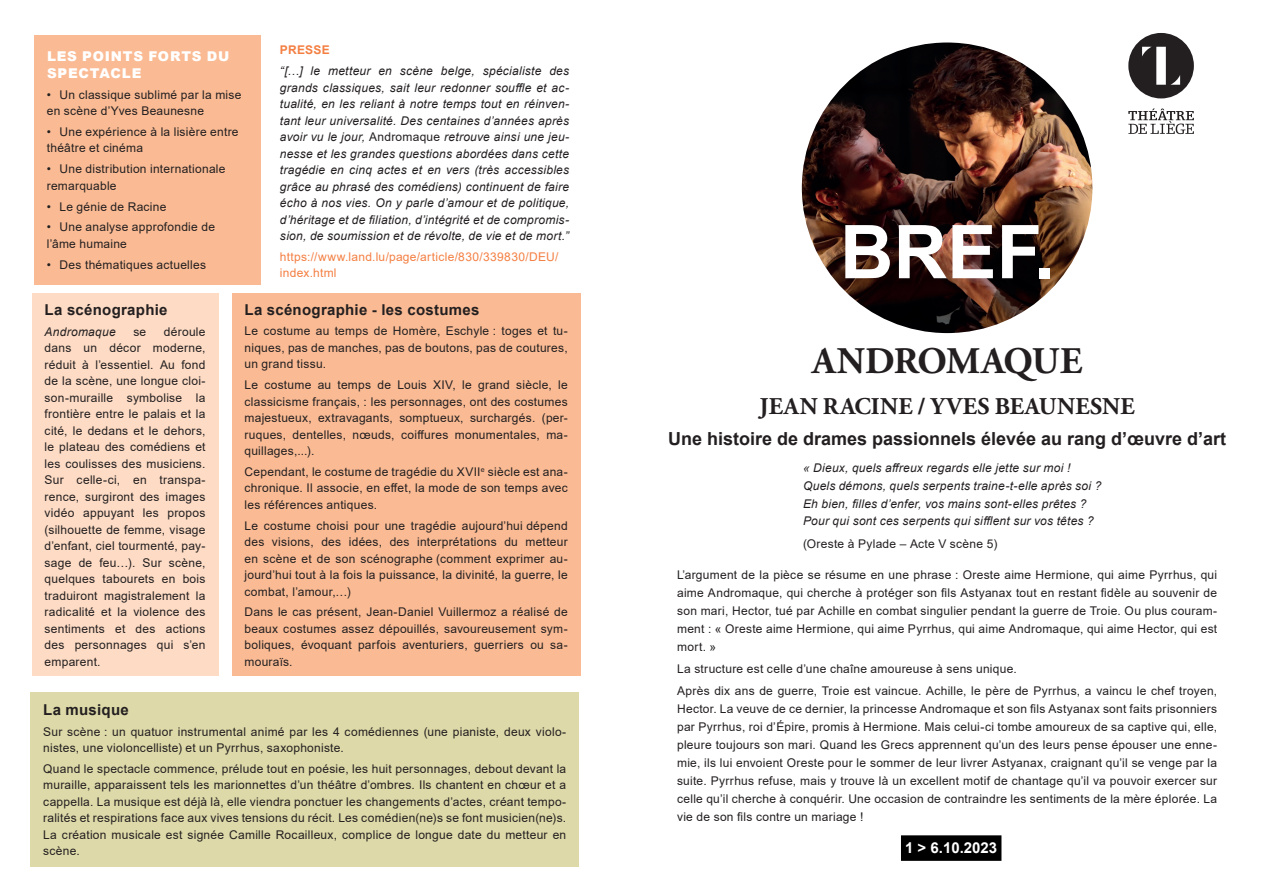
<style>
.page{position:relative;width:1263px;height:893px;background:#fff}
.page>*{position:absolute;margin:0;border:0;box-sizing:border-box;transform-origin:0 0}
.t1{font:700 74.25px "Arial";color:#fff}
.t2{font:700 37.5px "Adobe Garamond Pro";letter-spacing:-.025em;color:#231f20}
.t3{font:700 24px "Adobe Garamond Pro";letter-spacing:.015em;color:#231f20}
.t4{font:700 18px "Arial";color:#231f20}
.t5{font:700 15px "Arial";letter-spacing:.02em;color:#231f20}
.t6{font:700 15px "Arial";color:#fff}
.t7{font:900 13.5px/16.5px "Arial";letter-spacing:.055em;color:#fff}
.t8{font:12px/16.5px "Arial";letter-spacing:.02em;color:#231f20;text-align:justify}
.t9{font:italic 12px/16.5px "Arial";letter-spacing:.02em;color:#231f20}
.t10{font:12px/16.5px "Arial";letter-spacing:.02em;color:#f47f42}
.t11{font:700 12px "Arial";letter-spacing:.025em;color:#f47f42}
.s1{font-style:normal}
</style>
<div class="page">
<div style="left:901px;top:835px;width:100px;height:26px;background:#000001"></div>
<img style="left:802px;top:43px;width:290px;height:290px;border-radius:145px">
<svg style="left:1128px;top:109px;width:66px;height:25px"></svg>
<svg style="left:1128px;top:33px;width:66px;height:65px"></svg>
<div style="left:30px;top:692px;width:549px;height:175px;background:#ddd9a8"></div>
<div style="left:232px;top:293px;width:348px;height:383px;background:#fabb94"></div>
<div style="left:32px;top:293px;width:186px;height:383px;background:#fddbc4"></div>
<div style="left:34px;top:35px;width:226px;height:250px;background:#fabb94"></div>
<p class="t7" style="left:47px;top:48px;width:184px">LES POINTS FORTS DU<br>SPECTACLE</p>
<p class="t8" style="left:47px;top:86px;width:196px">• Un classique sublimé par la mise en scène d’Yves Beaunesne</p>
<p class="t8" style="left:47px;top:123px;width:193px">• Une expérience à la lisière entre théâtre et cinéma</p>
<p class="t8" style="left:47px;top:161px;width:180px">• Une distribution internationale remarquable</p>
<p class="t8" style="left:47px;top:198px;width:121px">• Le génie de Racine</p>
<p class="t8" style="left:47px;top:219px;width:170px">• Une analyse approfondie de l’âme humaine</p>
<p class="t8" style="left:47px;top:256px;width:161px">• Des thématiques actuelles</p>
<p class="t11" style="left:280px;top:42px;width:51px">PRESSE</p>
<p class="t9" style="left:280px;top:63px;width:291px;text-align:justify">“[…] le metteur en scène belge, spécialiste des grands classiques, sait leur redonner souffle et ac&shy;tualité, en les reliant à notre temps tout en réinven&shy;tant leur universalité. Des centaines d’années après avoir vu le jour, <span class="s1">Andromaque</span> retrouve ainsi une jeu&shy;nesse et les grandes questions abordées dans cette tragédie en cinq actes et en vers (très accessibles grâce au phrasé des comédiens) continuent de faire écho à nos vies. On y parle d’amour et de politique, d’héritage et de filiation, d’intégrité et de compromis&shy;sion, de soumission et de révolte, de vie et de mort.”</p>
<p class="t10" style="left:280px;top:248px;width:280px">https://www.land.lu/page/article/830/339830/DEU/ index.html</p>
<p class="t5" style="left:45px;top:299px;width:124px">La scénographie</p>
<p class="t9" style="left:45px;top:323px;width:73px">Andromaque</p>
<p class="t8" style="left:133px;top:323px;width:14px">se</p>
<p class="t8" style="left:45px;top:323px;width:162px;text-indent:119px">déroule dans un décor moderne, réduit à l’essentiel. Au fond de la scène, une longue cloi&shy;son-muraille symbolise la frontière entre le palais et la cité, le dedans et le dehors, le plateau des comédiens et les coulisses des musiciens.<br>Sur celle-ci, en transpa&shy;rence, surgiront des images vidéo appuyant les propos (silhouette de femme, visage d’enfant, ciel tourmenté, pay&shy;sage de feu…). Sur scène, quelques tabourets en bois traduiront magistralement la radicalité et la violence des sentiments et des actions des personnages qui s’en emparent.</p>
<p class="t5" style="left:244px;top:299px;width:236px">La scénographie - les costumes</p>
<p class="t8" style="left:244px;top:323px;width:325px">Le costume au temps de Homère, Eschyle : toges et tu&shy;niques, pas de manches, pas de boutons, pas de coutures, un grand tissu.</p>
<p class="t8" style="left:244px;top:377px;width:325px">Le costume au temps de Louis XIV, le grand siècle, le classicisme français, : les personnages, ont des costumes majestueux, extravagants, somptueux, surchargés. (per&shy;ruques, dentelles, nœuds, coiffures monumentales, ma&shy;quillages,...).</p>
<p class="t8" style="left:244px;top:463px;width:325px">Cependant, le costume de tragédie du XVII<sup>e</sup> siècle est ana&shy;chronique. Il associe, en effet, la mode de son temps avec les références antiques.</p>
<p class="t8" style="left:244px;top:517px;width:325px">Le costume choisi pour une tragédie aujourd’hui dépend des visions, des idées, des interprétations du metteur en scène et de son scénographe (comment exprimer au&shy;jourd’hui tout à la fois la puissance, la divinité, la guerre, le combat, l’amour,…)</p>
<p class="t8" style="left:244px;top:604px;width:325px">Dans le cas présent, Jean-Daniel Vuillermoz a réalisé de beaux costumes assez dépouillés, savoureusement sym&shy;boliques, évoquant parfois aventuriers, guerriers ou sa&shy;mouraïs.</p>
<p class="t5" style="left:43px;top:699px;width:87px">La musique</p>
<p class="t8" style="left:43px;top:723px;width:524px">Sur scène : un quatuor instrumental animé par les 4 comédiennes (une pianiste, deux violo&shy;nistes, une violoncelliste) et un Pyrrhus, saxophoniste.</p>
<p class="t8" style="left:43px;top:760px;width:524px">Quand le spectacle commence, prélude tout en poésie, les huit personnages, debout devant la muraille, apparaissent tels les marionnettes d’un théâtre d’ombres. Ils chantent en chœur et a cappella. La musique est déjà là, elle viendra ponctuer les changements d’actes, créant tempo&shy;ralités et respirations face aux vives tensions du récit. Les comédien(ne)s se font musicien(ne)s.<br>La création musicale est signée Camille Rocailleux, complice de longue date du metteur en scène.</p>
<h1 class="t1" style="left:840px;top:200px;width:216px">BREF.</h1>
<h2 class="t2" style="left:812px;top:339px;width:272px">ANDROMAQUE</h2>
<h3 class="t3" style="left:760px;top:392px;width:377px">JEAN RACINE / YVES BEAUNESNE</h3>
<h3 class="t4" style="left:668px;top:426px;width:560px">Une histoire de drames passionnels élevée au rang d’œuvre d’art</h3>
<p class="t9" style="left:803px;top:459px;width:300px;line-height:17.7px">« Dieux, quels affreux regards elle jette sur moi !<br>Quels démons, quels serpents traine-t-elle après soi ?<br>Eh bien, filles d’enfer, vos mains sont-elles prêtes ?<br>Pour qui sont ces serpents qui sifflent sur vos têtes ?</p>
<p class="t8" style="left:803px;top:535px;width:196px">(Oreste à Pylade – Acte V scène 5)</p>
<p class="t8" style="left:677px;top:565px;width:542px;line-height:18px">L’argument de la pièce se résume en une phrase : Oreste aime Hermione, qui aime Pyrrhus, qui aime Andromaque, qui cherche à protéger son fils Astyanax tout en restant fidèle au souvenir de son mari, Hector, tué par Achille en combat singulier pendant la guerre de Troie. Ou plus couram&shy;ment : « Oreste aime Hermione, qui aime Pyrrhus, qui aime Andromaque, qui aime Hector, qui est mort. »</p>
<p class="t8" style="left:677px;top:657px;width:542px;line-height:22.2px">La structure est celle d’une chaîne amoureuse à sens unique.<br>Après dix ans de guerre, Troie est vaincue. Achille, le père de Pyrrhus, a vaincu le chef troyen,</p>
<p class="t8" style="left:677px;top:700px;width:542px;line-height:18px">Hector. La veuve de ce dernier, la princesse Andromaque et son fils Astyanax sont faits prisonniers par Pyrrhus, roi d’Épire, promis à Hermione. Mais celui-ci tombe amoureux de sa captive qui, elle, pleure toujours son mari. Quand les Grecs apprennent qu’un des leurs pense épouser une enne&shy;mie, ils lui envoient Oreste pour le sommer de leur livrer Astyanax, craignant qu’il se venge par la suite. Pyrrhus refuse, mais y trouve là un excellent motif de chantage qu’il va pouvoir exercer sur celle qu’il cherche à conquérir. Une occasion de contraindre les sentiments de la mère éplorée. La vie de son fils contre un mariage !</p>
<p class="t6" style="left:905px;top:837px;width:94px">1 &gt; 6.10.2023</p>
</div>
